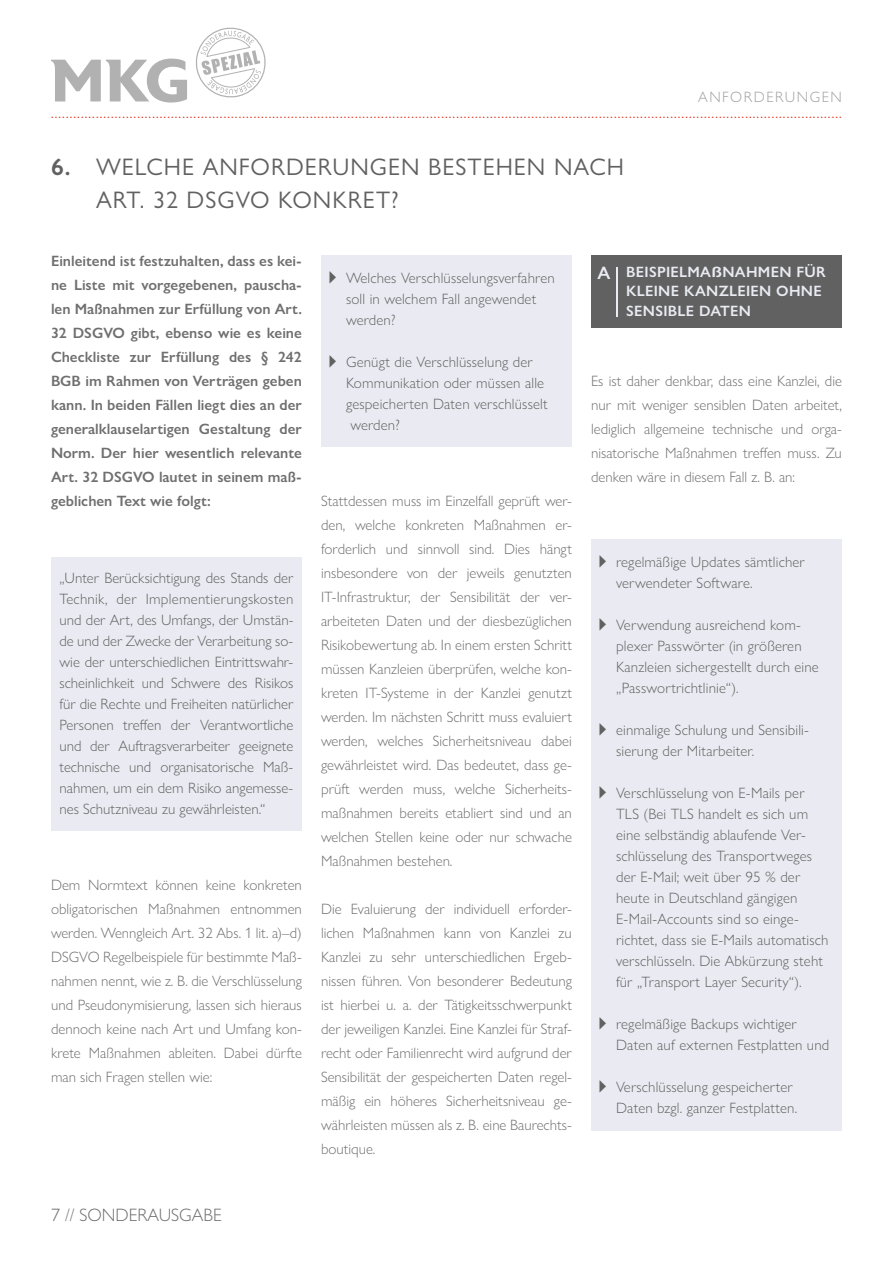
<style>
.page{position:relative;width:893px;height:1263px;background:#fff}
.page>*{position:absolute;margin:0;border:0;box-sizing:border-box;transform-origin:0 0}
.t1{font:24px/33px "Gill Sans Nova";letter-spacing:.04em;color:#616161}
.t2{font:300 18px "Gill Sans Nova";color:#6f6f6f}
.t3{font:600 18px "Gill Sans Nova";color:#eaebf2}
.t4{font:300 15px/24px "Gill Sans Nova";color:#6f6f6f;text-align:justify}
.t5{font:300 15px/21px "Gill Sans Nova";letter-spacing:.01em;color:#616161}
.t6{font:600 15px/24px "Gill Sans Nova";color:#6f6f6f;text-align:justify}
.t7{font:600 15px/19.5px "Gill Sans Nova";letter-spacing:.02em;color:#eaebf2}
.t8{font:300 15px "Gill Sans Nova";letter-spacing:.1em;color:#a0a0a0}
.t9{font:13.5px "Gill Sans Nova";color:#e22b13}
.s1{font-weight:600}
</style>
<div class="page">
<svg style="left:51px;top:28px;width:215px;height:75px"></svg>
<div style="left:51px;top:557px;width:251px;height:274px;background:#eaebf2"></div>
<div style="left:321px;top:255px;width:251px;height:191px;background:#eaebf2"></div>
<div style="left:591px;top:539px;width:251px;height:592px;background:#eaebf2"></div>
<div style="left:591px;top:255px;width:251px;height:72px;background:#616161"></div>
<hr style="left:616px;top:267px;width:2px;height:49px;background:#eaebf2">
<p class="t8" style="left:698px;top:88px;width:145px">ANFORDERUNGEN</p>
<p class="t9" style="left:51px;top:105px;width:792px">...................................................................................................................................................................................................................</p>
<h1 class="t1" style="left:96px;top:150px;width:529px;text-indent:-45px"><span class="s1">6.</span> WELCHE ANFORDERUNGEN BESTEHEN NACH<br>ART. 32 DSGVO KONKRET?</h1>
<p class="t6" style="left:51px;top:249px;width:252px">Einleitend ist festzuhalten, dass es kei&shy;ne Liste mit vorgegebenen, pauscha&shy;len Maßnahmen zur Erfüllung von Art.<br>32 DSGVO gibt, ebenso wie es keine Checkliste zur Erfüllung des § 242<br>BGB im Rahmen von Verträgen geben kann. In beiden Fällen liegt dies an der generalklauselartigen Gestaltung der Norm. Der hier wesentlich relevante Art. 32 DSGVO lautet in seinem maß&shy;geblichen Text wie folgt:</p>
<p class="t5" style="left:60px;top:567px;width:235px;text-align:justify">„Unter Berücksichtigung des Stands der Technik, der Implementierungskosten und der Art, des Umfangs, der Umstän&shy;de und der Zwecke der Verarbeitung so&shy;wie der unterschiedlichen Eintrittswahr&shy;scheinlichkeit und Schwere des Risikos für die Rechte und Freiheiten natürlicher Personen treffen der Verantwortliche und der Auftragsverarbeiter geeignete technische und organisatorische Maß&shy;nahmen, um ein dem Risiko angemesse&shy;nes Schutzniveau zu gewährleisten.“</p>
<p class="t4" style="left:51px;top:873px;width:252px">Dem Normtext können keine konkreten obligatorischen Maßnahmen entnommen werden. Wenngleich Art. 32 Abs. 1 lit. a)–d)<br>DSGVO Regelbeispiele für bestimmte Maß&shy;nahmen nennt, wie z. B. die Verschlüsselung und Pseudonymisierung, lassen sich hieraus dennoch keine nach Art und Umfang kon&shy;krete Maßnahmen ableiten. Dabei dürfte man sich Fragen stellen wie:</p>
<p class="t5" style="left:346px;top:267px;width:210px">Welches Verschlüsselungsverfahren soll in welchem Fall angewendet werden?</p>
<p class="t5" style="left:346px;top:351px;width:203px">Genügt die Verschlüsselung der<br>Kommunikation oder müssen alle gespeicherten Daten verschlüsselt werden?</p>
<p class="t4" style="left:321px;top:489px;width:252px">Stattdessen muss im Einzelfall geprüft wer&shy;den, welche konkreten Maßnahmen er&shy;forderlich und sinnvoll sind. Dies hängt insbesondere von der jeweils genutzten IT-Infrastruktur, der Sensibilität der ver&shy;arbeiteten Daten und der diesbezüglichen Risikobewertung ab. In einem ersten Schritt müssen Kanzleien überprüfen, welche kon&shy;kreten IT-Systeme in der Kanzlei genutzt werden. Im nächsten Schritt muss evaluiert werden, welches Sicherheitsniveau dabei gewährleistet wird. Das bedeutet, dass ge&shy;prüft werden muss, welche Sicherheits&shy;maßnahmen bereits etabliert sind und an welchen Stellen keine oder nur schwache Maßnahmen bestehen.</p>
<p class="t4" style="left:321px;top:897px;width:252px">Die Evaluierung der individuell erforder&shy;lichen Maßnahmen kann von Kanzlei zu Kanzlei zu sehr unterschiedlichen Ergeb&shy;nissen führen. Von besonderer Bedeutung ist hierbei u. a. der Tätigkeitsschwerpunkt der jeweiligen Kanzlei. Eine Kanzlei für Straf&shy;recht oder Familienrecht wird aufgrund der Sensibilität der gespeicherten Daten regel&shy;mäßig ein höheres Sicherheitsniveau ge&shy;währleisten müssen als z. B. eine Baurechts&shy;boutique.</p>
<p class="t3" style="left:597px;top:262px;width:14px">A</p>
<p class="t7" style="left:626px;top:262px;width:201px">BEISPIELMAßNAHMEN FÜR<br>KLEINE KANZLEIEN OHNE<br>SENSIBLE DATEN</p>
<p class="t4" style="left:591px;top:369px;width:252px">Es ist daher denkbar, dass eine Kanzlei, die nur mit weniger sensiblen Daten arbeitet, lediglich allgemeine technische und orga&shy;nisatorische Maßnahmen treffen muss. Zu denken wäre in diesem Fall z. B. an:</p>
<p class="t5" style="left:616px;top:551px;width:190px">regelmäßige Updates sämtlicher verwendeter Software.</p>
<p class="t5" style="left:616px;top:614px;width:204px">Verwendung ausreichend kom&shy;plexer Passwörter (in größeren<br>Kanzleien sichergestellt durch eine „Passwortrichtlinie“).</p>
<p class="t5" style="left:616px;top:719px;width:194px">einmalige Schulung und Sensibili&shy;sierung der Mitarbeiter.</p>
<p class="t5" style="left:616px;top:782px;width:214px">Verschlüsselung von E-Mails per TLS (Bei TLS handelt es sich um eine selbständig ablaufende Ver&shy;schlüsselung des Transportweges der E-Mail; weit über 95 % der heute in Deutschland gängigen E-Mail-Accounts sind so einge&shy;richtet, dass sie E-Mails automatisch verschlüsseln. Die Abkürzung steht für „Transport Layer Security“).</p>
<p class="t5" style="left:616px;top:1013px;width:215px">regelmäßige Backups wichtiger<br>Daten auf externen Festplatten und</p>
<p class="t5" style="left:616px;top:1076px;width:183px">Verschlüsselung gespeicherter<br>Daten bzgl. ganzer Festplatten.</p>
<p class="t2" style="left:51px;top:1204px;width:172px">7 // SONDERAUSGABE</p>
</div>
